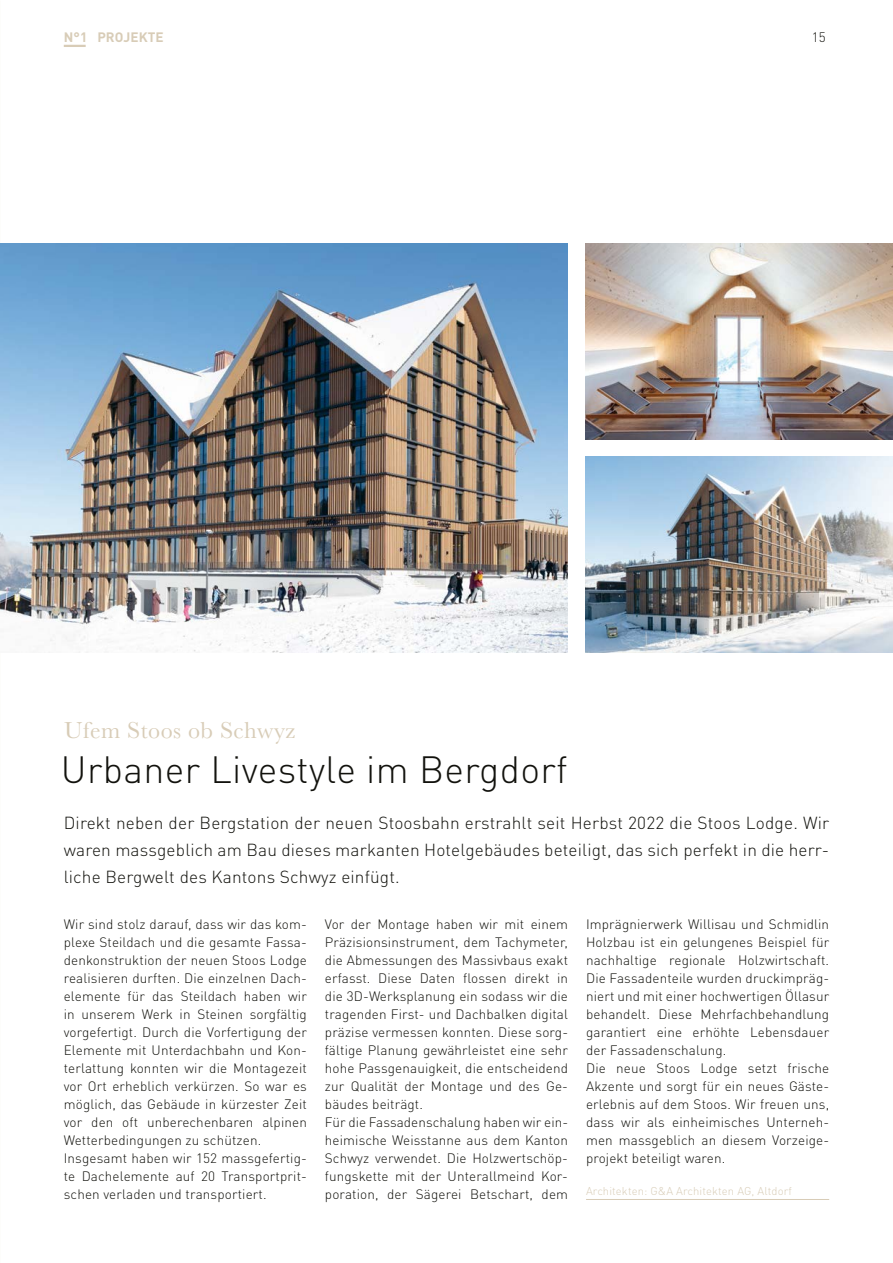
<style>
.page{position:relative;width:893px;height:1263px;background:#fff}
.page>*{position:absolute;margin:0;border:0;box-sizing:border-box;transform-origin:0 0}
.t1{font:300 37.5px "DINOT";letter-spacing:.01em;color:#12120d}
.t2{font:24px "Baskerville";letter-spacing:.02em;color:#d8ccb7}
.t3{font:300 17.25px/27px "DINOT";letter-spacing:.01em;color:#12120d;text-align:justify}
.t4{font:300 13.5px/18px "DINOT";letter-spacing:.01em;color:#12120d}
.t5{font:700 13.5px "DINOT";letter-spacing:.01em;color:#d8ccb7}
.t6{font:300 11.25px "DINOT";letter-spacing:.01em;color:#d8ccb7}
</style>
<div class="page">
<img style="left:0;top:243px;width:568px;height:410px">
<img style="left:585px;top:243px;width:308px;height:197px">
<img style="left:585px;top:457px;width:308px;height:196px">
<hr style="left:586px;top:1199px;width:243px;height:1px;background:#d8ccb7">
<hr style="left:64px;top:45px;width:22px;height:2px;background:#d8ccb7">
<p class="t5" style="left:64px;top:29px;width:102px">N°1 PROJEKTE</p>
<p class="t4" style="left:812px;top:28px;width:16px">15</p>
<p class="t2" style="left:64px;top:715px;width:233px">Ufem Stoos ob Schwyz</p>
<p class="t1" style="left:61px;top:746px;width:508px">Urbaner Livestyle im Bergdorf</p>
<p class="t3" style="left:64px;top:809px;width:767px">Direkt neben der Bergstation der neuen Stoosbahn erstrahlt seit Herbst 2022 die Stoos Lodge. Wir waren massgeblich am Bau dieses markanten Hotelgebäudes beteiligt, das sich perfekt in die herr&shy;liche Bergwelt des Kantons Schwyz einfügt.</p>
<p class="t4" style="left:64px;top:915px;width:245px">Wir sind stolz darauf, dass wir das kom&shy;plexe Steildach und die gesamte Fassa&shy;denkonstruktion der neuen Stoos Lodge realisieren durften. Die einzelnen Dach&shy;elemente für das Steildach haben wir in unserem Werk in Steinen sorgfältig vorgefertigt. Durch die Vorfertigung der Elemente mit Unterdachbahn und Kon&shy;terlattung konnten wir die Montagezeit vor Ort erheblich verkürzen. So war es möglich, das Gebäude in kürzester Zeit vor den oft unberechenbaren alpinen Wetterbedingungen zu schützen.<br>Insgesamt haben wir 152 massgefertig&shy;te Dachelemente auf 20 Transportprit&shy;schen verladen und transportiert.</p>
<p class="t4" style="left:325px;top:915px;width:245px">Vor der Montage haben wir mit einem Präzisionsinstrument, dem Tachymeter, die Abmessungen des Massivbaus exakt erfasst. Diese Daten flossen direkt in die 3D-Werksplanung ein sodass wir die tragenden First- und Dachbalken digital präzise vermessen konnten. Diese sorg&shy;fältige Planung gewährleistet eine sehr hohe Passgenauigkeit, die entscheidend zur Qualität der Montage und des Ge&shy;bäudes beiträgt.<br>Für die Fassadenschalung haben wir ein&shy;heimische Weisstanne aus dem Kanton Schwyz verwendet. Die Holzwertschöp&shy;fungskette mit der Unterallmeind Kor&shy;poration, der Sägerei Betschart, dem</p>
<p class="t4" style="left:586px;top:915px;width:245px">Imprägnierwerk Willisau und Schmidlin Holzbau ist ein gelungenes Beispiel für nachhaltige regionale Holzwirtschaft.<br>Die Fassadenteile wurden druckimpräg&shy;niert und mit einer hochwertigen Öllasur behandelt. Diese Mehrfachbehandlung garantiert eine erhöhte Lebensdauer der Fassadenschalung.<br>Die neue Stoos Lodge setzt frische Akzente und sorgt für ein neues Gäste&shy;erlebnis auf dem Stoos. Wir freuen uns, dass wir als einheimisches Unterneh&shy;men massgeblich an diesem Vorzeige&shy;projekt beteiligt waren.</p>
<p class="t6" style="left:586px;top:1184px;width:207px">Architekten: G&amp;A Architekten AG, Altdorf</p>
</div>
